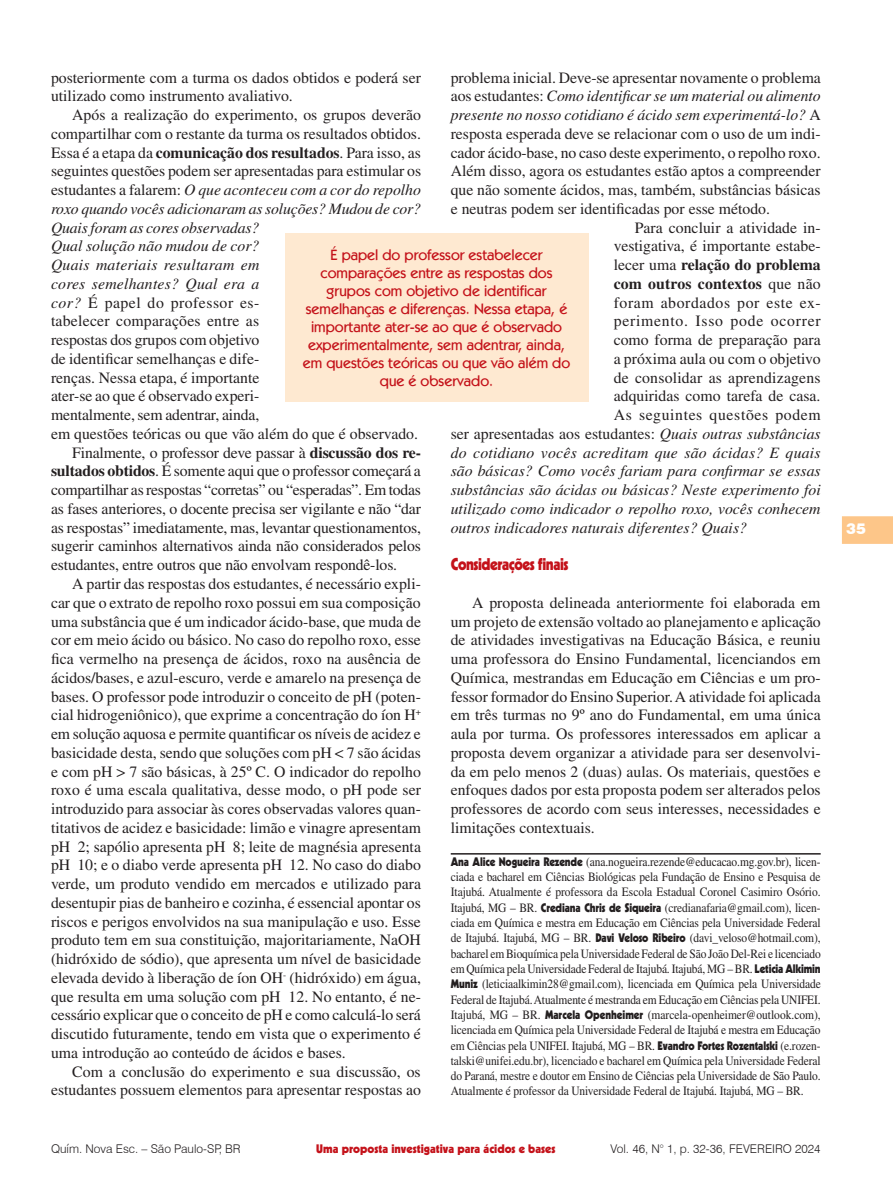
<style>
.page{position:relative;width:893px;height:1191px;background:#fff}
.page>*{position:absolute;margin:0;border:0;box-sizing:border-box;transform-origin:0 0}
.Seção{font:900 16.5px "Kabel LT Std";letter-spacing:-.03em;color:#c4121a;scale:.9 1}
.t1{font:15.75px/18.8px "Times LT Std";color:#231f20;text-align:justify}
.t2{font:italic 15.75px "Times LT Std";color:#231f20}
.t3{font:700 15.75px "Times LT Std";color:#231f20}
.t4{font:15.75px "Times LT Std";letter-spacing:.045em;color:#231f20}
.t5{font:15.75px "Times LT Std";letter-spacing:.035em;color:#231f20}
.t6{font:15.75px "Times LT Std";letter-spacing:.04em;color:#231f20}
.Olho{font:500 15px/18px "Kabel IT Cby BT";color:#c4121a;text-align:center}
.t7{font:900 15px "Swiss 721 BT";color:#fff}
.Credito_Autor{font:12.75px/15.3px "Times LT Std";letter-spacing:-.01em;color:#231f20;text-align:justify;scale:.9 1}
.t8{font:300 12px "Swiss 721 BT";color:#231f20}
.t9{font:900 12px "Kabel LT Std";color:#c4121a}
.s1{font-weight:700}
.s2{font-style:italic}
.s3{font-weight:400}
.s4{font-family:"Kabel LT Std";font-weight:900;font-size:12px}
</style>
<div class="page">
<svg style="left:842px;top:516px;width:51px;height:28px"></svg>
<hr style="left:451px;top:853px;width:370px;height:1px;background:#231f20">
<div style="left:285px;top:233px;width:303px;height:168px;background:#fee9d1"></div>
<p class="t1" style="left:51px;top:68px;width:371px">posteriormente com a turma os dados obtidos e poderá ser utilizado como instrumento avaliativo.</p>
<p class="t1" style="left:51px;top:105px;width:372px;text-align:left;text-indent:21px">Após a realização do experimento, os grupos deverão compartilhar com o restante da turma os resultados obtidos.<br>Essa é a etapa da <span class="s1">comunicação dos resultados</span>. Para isso, as seguintes questões podem ser apresentadas para estimular os estudantes a falarem: <span class="s2">O que aconteceu com a cor do repolho roxo quando vocês adicionaram as soluções? Mudou de cor?<br>Quais foram as cores observadas?<br>Qual solução não mudou de cor?<br>Quais materiais resultaram em<br>cores semelhantes? Qual era a<br>cor?</span> É papel do professor es-<br>tabelecer comparações entre as<br>respostas dos grupos com objetivo<br>de identificar semelhanças e dife-<br>renças. Nessa etapa, é importante<br>ater-se ao que é observado experi-<br>mentalmente, sem adentrar, ainda,<br>em questões teóricas ou que vão além do que é observado.</p>
<p class="t1" style="left:51px;top:443px;width:371px;text-indent:21px">Finalmente, o professor deve passar à <span class="s1">discussão dos re&shy;sultados obtidos</span>. É somente aqui que o professor começará a compartilhar as respostas “corretas” ou “esperadas”. Em todas as fases anteriores, o docente precisa ser vigilante e não “dar as respostas” imediatamente, mas, levantar questionamentos, sugerir caminhos alternativos ainda não considerados pelos estudantes, entre outros que não envolvam respondê-los.</p>
<p class="t1" style="left:51px;top:574px;width:371px;text-indent:21px">A partir das respostas dos estudantes, é necessário expli&shy;car que o extrato de repolho roxo possui em sua composição uma substância que é um indicador ácido-base, que muda de cor em meio ácido ou básico. No caso do repolho roxo, esse fica vermelho na presença de ácidos, roxo na ausência de ácidos/bases, e azul-escuro, verde e amarelo na presença de bases. O professor pode introduzir o conceito de pH (poten&shy;cial hidrogeniônico), que exprime a concentração do íon H<sup>+ </sup>em solução aquosa e permite quantificar os níveis de acidez e basicidade desta, sendo que soluções com pH &lt; 7 são ácidas e com pH &gt; 7 são básicas, à 25º C. O indicador do repolho roxo é uma escala qualitativa, desse modo, o pH pode ser introduzido para associar às cores observadas valores quan&shy;titativos de acidez e basicidade: limão e vinagre apresentam pH 2; sapólio apresenta pH 8; leite de magnésia apresenta pH 10; e o diabo verde apresenta pH 12. No caso do diabo verde, um produto vendido em mercados e utilizado para desentupir pias de banheiro e cozinha, é essencial apontar os riscos e perigos envolvidos na sua manipulação e uso. Esse produto tem em sua constituição, majoritariamente, NaOH (hidróxido de sódio), que apresenta um nível de basicidade elevada devido à liberação de íon OH<sup>-</sup> (hidróxido) em água, que resulta em uma solução com pH 12. No entanto, é ne&shy;cessário explicar que o conceito de pH e como calculá-lo será discutido futuramente, tendo em vista que o experimento é uma introdução ao conteúdo de ácidos e bases.</p>
<p class="t1" style="left:51px;top:1062px;width:371px;text-align:right">Com a conclusão do experimento e sua discussão, os estudantes possuem elementos para apresentar respostas ao</p>
<p class="t1" style="left:451px;top:68px;width:372px">problema inicial. Deve-se apresentar novamente o problema aos estudantes: <span class="s2">Como identificar se um material ou alimento presente no nosso cotidiano é ácido sem experimentá-lo?</span> A resposta esperada deve se relacionar com o uso de um indi&shy;cador ácido-base, no caso deste experimento, o repolho roxo.<br>Além disso, agora os estudantes estão aptos a compreender que não somente ácidos, mas, também, substâncias básicas e neutras podem ser identificadas por esse método.</p>
<p class="t1" style="left:635px;top:218px;width:187px">Para concluir a atividade in-</p>
<p class="t1" style="left:614px;top:237px;width:208px">vestigativa, é importante estabe-</p>
<p class="t3" style="left:614px;top:255px;width:208px"><span class="s3">lecer uma</span> relação do problema</p>
<p class="t3" style="left:614px;top:274px;width:208px">com outros contextos <span class="s3">que não</span></p>
<p class="t5" style="left:614px;top:293px;width:208px">foram abordados por este ex-</p>
<p class="t4" style="left:614px;top:312px;width:208px">perimento. Isso pode ocorrer</p>
<p class="t1" style="left:614px;top:330px;width:208px">como forma de preparação para</p>
<p class="t1" style="left:614px;top:349px;width:208px">a próxima aula ou com o objetivo</p>
<p class="t1" style="left:614px;top:368px;width:208px">de consolidar as aprendizagens</p>
<p class="t1" style="left:614px;top:387px;width:208px">adquiridas como tarefa de casa.</p>
<p class="t6" style="left:614px;top:406px;width:209px">As seguintes questões podem</p>
<p class="t1" style="left:451px;top:424px;width:371px">ser apresentadas aos estudantes: <span class="s2">Quais outras substâncias</span></p>
<p class="t2" style="left:451px;top:444px;width:371px">do cotidiano vocês acreditam que são ácidas? E quais</p>
<p class="t2" style="left:451px;top:462px;width:371px">são básicas? Como vocês fariam para confirmar se essas</p>
<p class="t2" style="left:451px;top:481px;width:371px">substâncias são ácidas ou básicas? Neste experimento foi</p>
<p class="t2" style="left:451px;top:500px;width:371px">utilizado como indicador o repolho roxo, vocês conhecem</p>
<p class="t2" style="left:451px;top:519px;width:298px">outros indicadores naturais diferentes? Quais?</p>
<p class="Seção" style="left:451px;top:554px;width:132px">Considerações finais</p>
<p class="t1" style="left:451px;top:593px;width:372px;text-indent:21px">A proposta delineada anteriormente foi elaborada em um projeto de extensão voltado ao planejamento e aplicação de atividades investigativas na Educação Básica, e reuniu uma professora do Ensino Fundamental, licenciandos em Química, mestrandas em Educação em Ciências e um pro&shy;fessor formador do Ensino Superior. A atividade foi aplicada em três turmas no 9º ano do Fundamental, em uma única aula por turma. Os professores interessados em aplicar a proposta devem organizar a atividade para ser desenvolvi&shy;da em pelo menos 2 (duas) aulas. Os materiais, questões e enfoques dados por esta proposta podem ser alterados pelos professores de acordo com seus interesses, necessidades e limitações contextuais.</p>
<p class="Credito_Autor" style="left:451px;top:854px;width:413px"><span class="s4">Ana Alice Nogueira Rezende</span> (ana.nogueira.rezende@educacao.mg.gov.br), licen&shy;ciada e bacharel em Ciências Biológicas pela Fundação de Ensino e Pesquisa de Itajubá. Atualmente é professora da Escola Estadual Coronel Casimiro Osório.<br>Itajubá, MG – BR. <span class="s4">Crediana Chris de Siqueira</span> (credianafaria@gmail.com), licen&shy;ciada em Química e mestra em Educação em Ciências pela Universidade Federal de Itajubá. Itajubá, MG – BR. <span class="s4">Davi Veloso Ribeiro</span> (davi_veloso@hotmail.com), bacharel em Bioquímica pela Universidade Federal de São João Del-Rei e licenciado em Química pela Universidade Federal de Itajubá. Itajubá, MG – BR. <span class="s4">Leticia Alkimin Muniz</span> (leticiaalkimin28@gmail.com), licenciada em Química pela Universidade Federal de Itajubá. Atualmente é mestranda em Educação em Ciências pela UNIFEI.<br>Itajubá, MG – BR. <span class="s4">Marcela Openheimer</span> (marcela-openheimer@outlook.com), licenciada em Química pela Universidade Federal de Itajubá e mestra em Educação em Ciências pela UNIFEI. Itajubá, MG – BR. <span class="s4">Evandro Fortes Rozentalski</span> (e.rozen&shy;talski@unifei.edu.br), licenciado e bacharel em Química pela Universidade Federal do Paraná, mestre e doutor em Ensino de Ciências pela Universidade de São Paulo.<br>Atualmente é professor da Universidade Federal de Itajubá. Itajubá, MG – BR.</p>
<p class="Olho" style="left:303px;top:245px;width:269px">É papel do professor estabelecer comparações entre as respostas dos grupos com objetivo de identificar semelhanças e diferenças. Nessa etapa, é importante ater-se ao que é observado experimentalmente, sem adentrar, ainda, em questões teóricas ou que vão além do que é observado.</p>
<p class="t8" style="left:51px;top:1141px;width:191px">Quím. Nova Esc. – São Paulo-SP, BR</p>
<p class="t8" style="left:610px;top:1141px;width:212px">Vol. 46, N° 1, p. 32-36, FEVEREIRO 2024</p>
<p class="t9" style="left:316px;top:1141px;width:241px">Uma proposta investigativa para ácidos e bases</p>
<p class="t7" style="left:846px;top:519px;width:21px">35</p>
</div>
